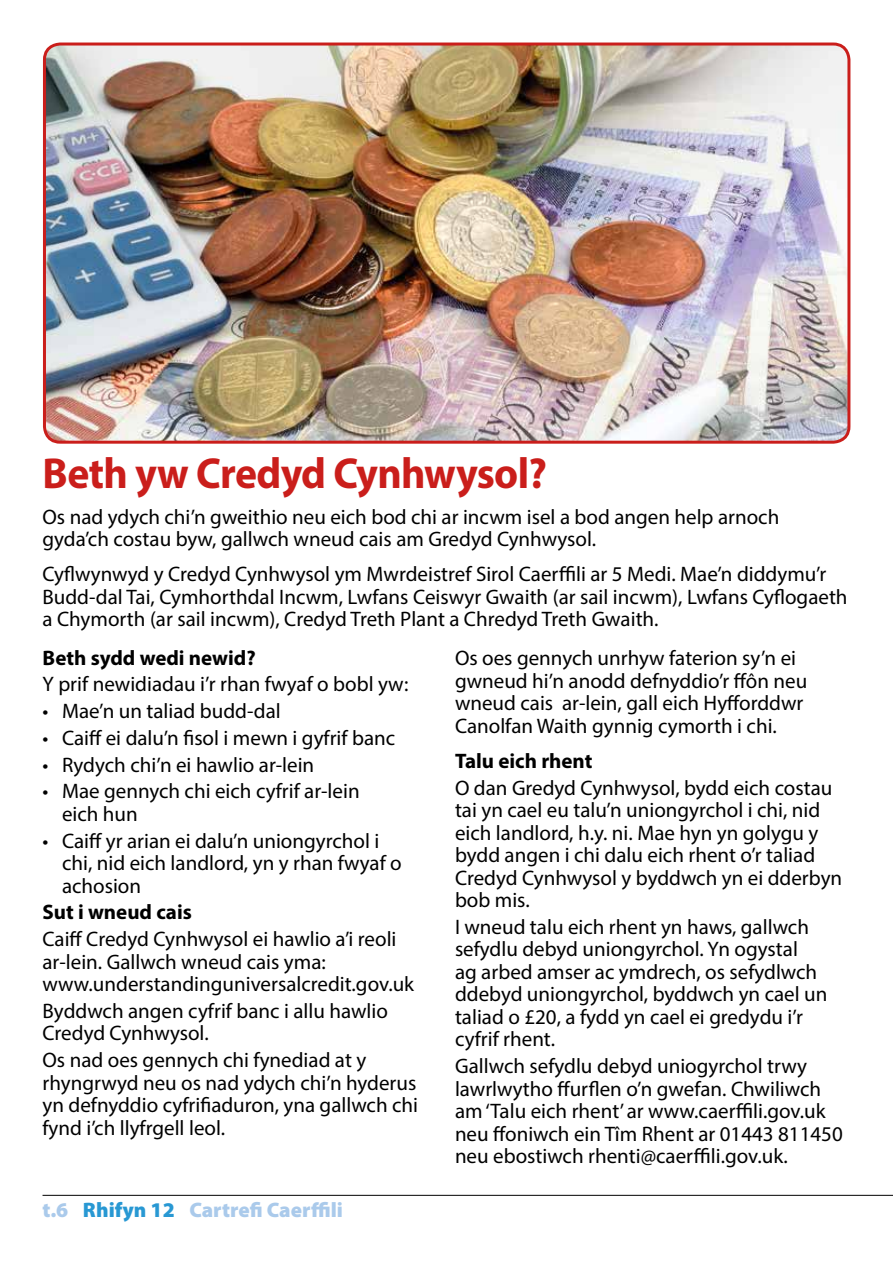
<style>
.page{position:relative;width:893px;height:1263px;background:#fff}
.page>*{position:absolute;margin:0;border:0;box-sizing:border-box;transform-origin:0 0}
.t1{font:700 43.5px "Myriad Pro";letter-spacing:-.015em;color:#ca1e1b;scale:.96 1}
.t2{font:21px/22.5px "Myriad Pro";color:#000}
.t3{font:700 21px "Myriad Pro";color:#000}
.t4{font:900 21px "Myriad Pro";color:#aacaeb}
.s1{color:#2898d3}
</style>
<div class="page">
<hr style="left:43px;top:1195px;width:850px;height:1px;background:#000">
<img style="left:44px;top:44px;width:805px;height:396px">
<div style="left:43px;top:43px;width:807px;height:401px;border:3px solid #ca1e1b;border-radius:16px"></div>
<h1 class="t1" style="left:43px;top:445px;width:527px">Beth yw Credyd Cynhwysol?</h1>
<p class="t2" style="left:43px;top:505px;width:738px">Os nad ydych chi’n gweithio neu eich bod chi ar incwm isel a bod angen help arnoch gyda’ch costau byw, gallwch wneud cais am Gredyd Cynhwysol.</p>
<p class="t2" style="left:43px;top:563px;width:807px">Cyflwynwyd y Credyd Cynhwysol ym Mwrdeistref Sirol Caerffili ar 5 Medi. Mae’n diddymu’r<br>Budd-dal Tai, Cymhorthdal Incwm, Lwfans Ceiswyr Gwaith (ar sail incwm), Lwfans Cyflogaeth a Chymorth (ar sail incwm), Credyd Treth Plant a Chredyd Treth Gwaith.</p>
<p class="t3" style="left:43px;top:644px;width:215px">Beth sydd wedi newid?</p>
<p class="t2" style="left:43px;top:673px;width:367px">Y prif newidiadau i’r rhan fwyaf o bobl yw:</p>
<p class="t2" style="left:43px;top:699px;width:240px">• Mae’n un taliad budd-dal</p>
<p class="t2" style="left:43px;top:726px;width:354px">• Caiff ei dalu’n fisol i mewn i gyfrif banc</p>
<p class="t2" style="left:43px;top:753px;width:273px">• Rydych chi’n ei hawlio ar-lein</p>
<p class="t2" style="left:62px;top:780px;width:299px;text-indent:-20px">• Mae gennych chi eich cyfrif ar-lein eich hun</p>
<p class="t2" style="left:62px;top:829px;width:341px;text-indent:-20px">• Caiff yr arian ei dalu’n uniongyrchol i chi, nid eich landlord, yn y rhan fwyaf o achosion</p>
<p class="t3" style="left:43px;top:898px;width:151px">Sut i wneud cais</p>
<p class="t2" style="left:43px;top:927px;width:373px">Caiff Credyd Cynhwysol ei hawlio a’i reoli ar-lein. Gallwch wneud cais yma: www.understandinguniversalcredit.gov.uk</p>
<p class="t2" style="left:43px;top:999px;width:347px">Byddwch angen cyfrif banc i allu hawlio<br>Credyd Cynhwysol.</p>
<p class="t2" style="left:43px;top:1048px;width:377px">Os nad oes gennych chi fynediad at y rhyngrwyd neu os nad ydych chi’n hyderus yn defnyddio cyfrifiaduron, yna gallwch chi fynd i’ch llyfrgell leol.</p>
<p class="t2" style="left:455px;top:647px;width:354px">Os oes gennych unrhyw faterion sy’n ei gwneud hi’n anodd defnyddio’r ffôn neu wneud cais ar-lein, gall eich Hyfforddwr Canolfan Waith gynnig cymorth i chi.</p>
<p class="t3" style="left:455px;top:747px;width:139px">Talu eich rhent</p>
<p class="t2" style="left:455px;top:776px;width:389px">O dan Gredyd Cynhwysol, bydd eich costau tai yn cael eu talu’n uniongyrchol i chi, nid eich landlord, h.y. ni. Mae hyn yn golygu y bydd angen i chi dalu eich rhent o’r taliad Credyd Cynhwysol y byddwch yn ei dderbyn bob mis.</p>
<p class="t2" style="left:455px;top:915px;width:374px">I wneud talu eich rhent yn haws, gallwch sefydlu debyd uniongyrchol. Yn ogystal<br>ag arbed amser ac ymdrech, os sefydlwch ddebyd uniongyrchol, byddwch yn cael un taliad o £20, a fydd yn cael ei gredydu i’r cyfrif rhent.</p>
<p class="t2" style="left:455px;top:1054px;width:389px">Gallwch sefydlu debyd uniogyrchol trwy lawrlwytho ffurflen o’n gwefan. Chwiliwch am ‘Talu eich rhent’ ar www.caerffili.gov.uk neu ffoniwch ein Tîm Rhent ar 01443 811450 neu ebostiwch rhenti@caerffili.gov.uk.</p>
<p class="t4" style="left:43px;top:1196px;width:302px">t.6 <span class="s1">Rhifyn 12</span> Cartrefi Caerffili</p>
</div>
